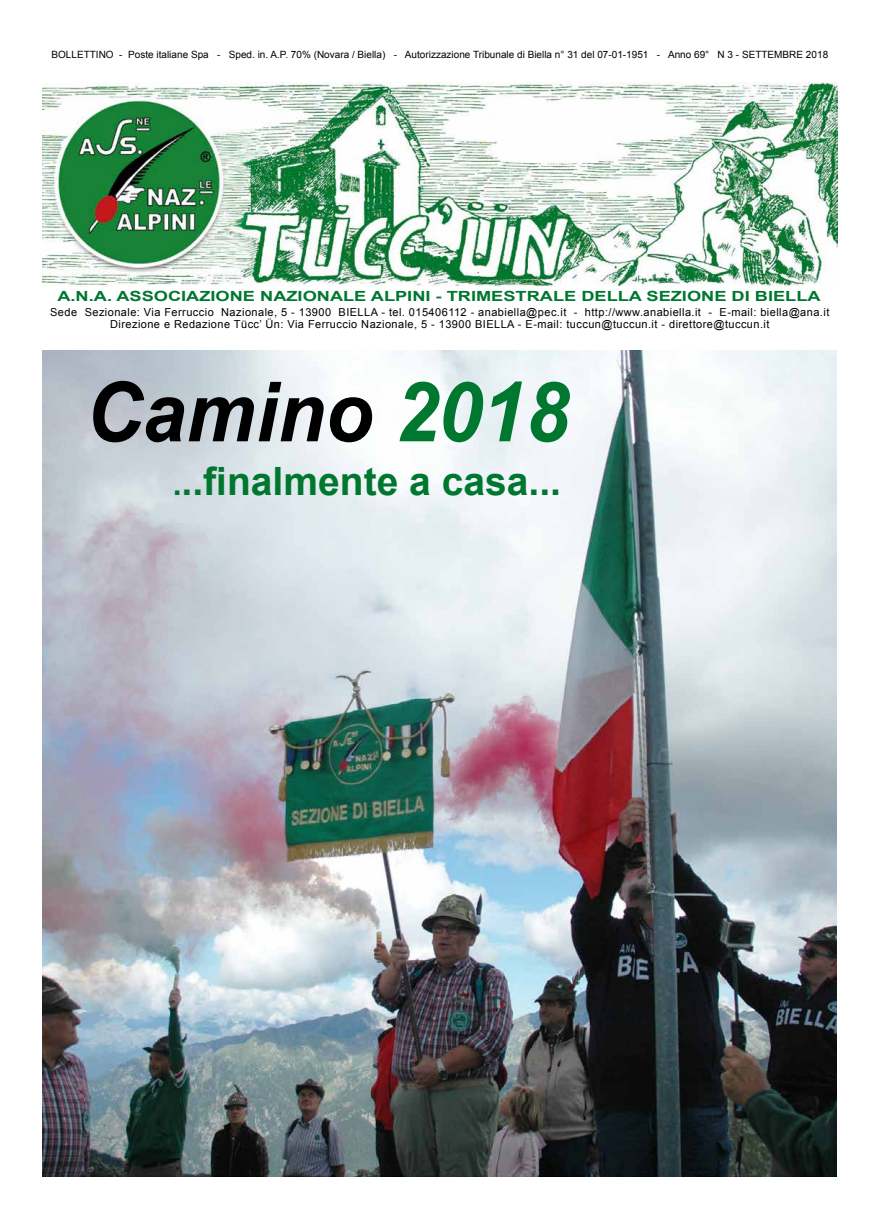
<style>
.page{position:relative;width:879px;height:1219px;background:#fff}
.page>*{position:absolute;margin:0;border:0;box-sizing:border-box;transform-origin:0 0}
.t1{font:italic 700 83px "Arial";color:#000;scale:.94 1}
.t2{font:700 39px "Arial";color:#00772f}
.t3{font:700 14px "Arial";color:#00772f;scale:1.3 1}
.t4{font:11px/12px "Arial";letter-spacing:.04em;color:#000;text-align:center}
.t5{font:10px "Arial";color:#000}
.s1{color:#00772f}
.s2{font-size:32px}
</style>
<div class="page">
<img style="left:43px;top:82px;width:794px;height:205px">
<svg style="left:42px;top:350px;width:163px;height:5px"></svg>
<img style="left:43px;top:351px;width:793px;height:825px">
<p class="t5" style="left:51px;top:48px;width:778px">BOLLETTINO - Poste italiane Spa - Sped. in. A.P. 70% (Novara / Biella) - Autorizzazione Tribunale di Biella n° 31 del 07-01-1951 - Anno 69° N 3 - SETTEMBRE 2018</p>
<p class="t3" style="left:57px;top:287px;width:588px">A.N.A. ASSOCIAZIONE NAZIONALE ALPINI - TRIMESTRALE DELLA SEZIONE DI BIELLA</p>
<p class="t4" style="left:50px;top:306px;width:780px">Sede Sezionale: Via Ferruccio Nazionale, 5 - 13900 BIELLA - tel. 015406112 - anabiella@pec.it - http://www.anabiella.it - E-mail: biella@ana.it<br>Direzione e Redazione Tücc’ Ün: Via Ferruccio Nazionale, 5 - 13900 BIELLA - E-mail: tuccun@tuccun.it - direttore@tuccun.it</p>
<h1 class="t1" style="left:86px;top:357px;width:515px">Camino <span class="s1">2018</span></h1>
<h2 class="t2" style="left:173px;top:455px;width:390px"><span class="s2">.</span>..finalmente a casa...</h2>
</div>
